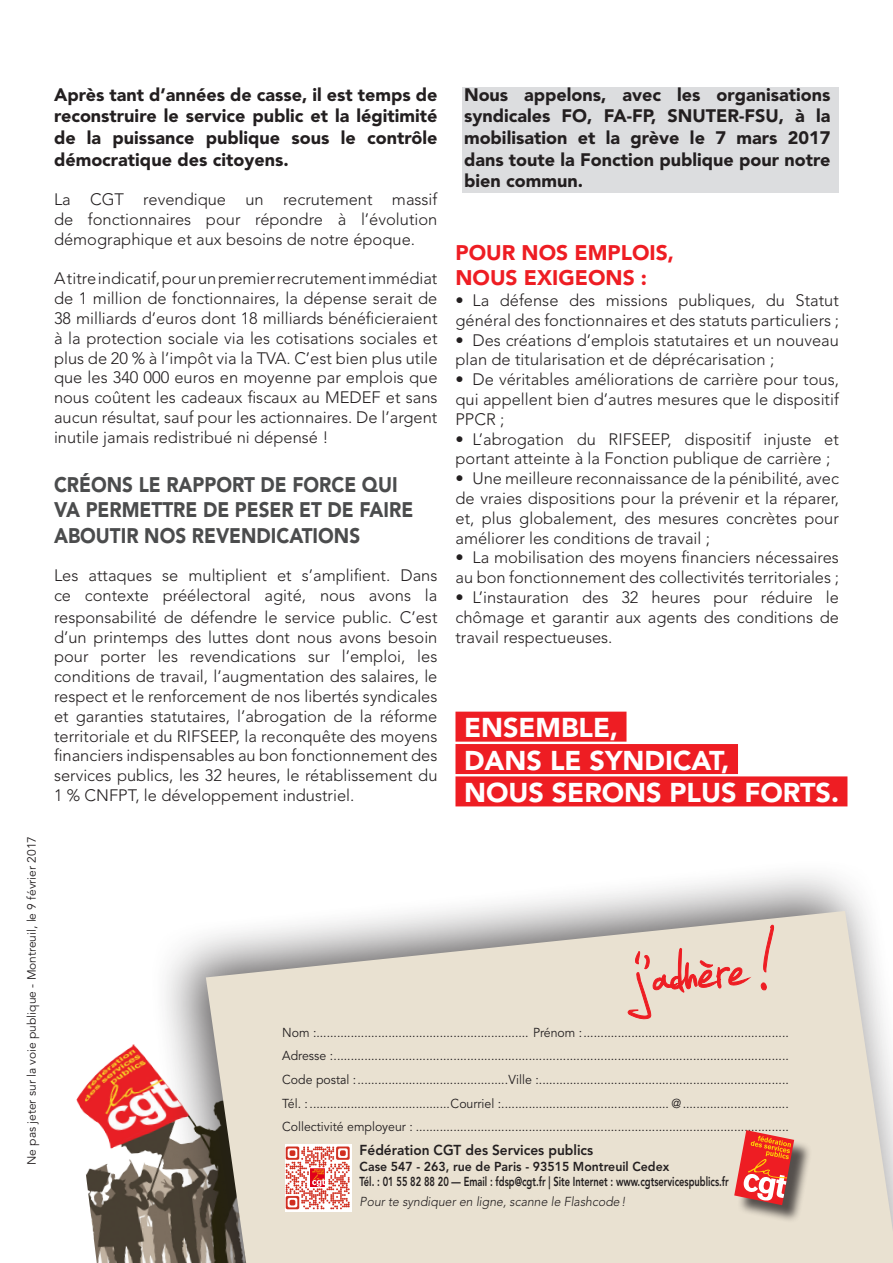
<style>
.page{position:relative;width:893px;height:1263px;background:#fff}
.page>*{position:absolute;margin:0;border:0;box-sizing:border-box;transform-origin:0 0}
.t1{font:900 27px "Avenir LT Std";color:#fff}
.t2{font:900 21px/25.2px "Avenir LT Std";color:#4b4c4d;scale:.9 1}
.t3{font:900 21px "Avenir LT Std";color:#ee1d23}
.t4{font:900 18px/21.6px "Avenir LT Std";color:#231f20;text-align:justify}
.t5{font:300 16.5px/19.8px "Avenir LT Std";color:#231f20;text-align:justify}
.t6{font:800 14.4px "Avenir LT Std";color:#231f20;scale:.95 1}
.t7{font:12.9px "Avenir LT Std";color:#231f20;scale:.95 1}
.t8{font:800 12.9px "Avenir LT Std";color:#231f20;scale:.72 1}
.t9{font:800 12.9px "Avenir LT Std";color:#231f20;scale:.95 1}
.t10{font:italic 300 12.9px "Avenir LT Std";color:#231f20;scale:.95 1}
.t11{font:12px "Avenir LT Std";color:#231f20}
</style>
<div class="page">
<div style="left:462px;top:87px;width:377px;height:106px;background:#dcdddf"></div>
<div style="left:455px;top:712px;width:171px;height:30px;background:#ee1d23"></div>
<div style="left:455px;top:744px;width:283px;height:30px;background:#ee1d23"></div>
<div style="left:455px;top:776px;width:392px;height:30px;background:#ee1d23"></div>
<img style="left:76px;top:1044px;width:72px;height:219px">
<div style="left:148px;top:858px;width:745px;height:405px;background:#231f20;opacity:.75"></div>
<svg style="left:206px;top:911px;width:687px;height:352px;background:#e2dbcd"></svg>
<img style="left:286px;top:1144px;width:65px;height:67px">
<div style="left:738px;top:1133px;width:74px;height:90px;background:#231f20;opacity:.75"></div>
<svg style="left:734px;top:1130px;width:60px;height:75px;background:#df6a5c"></svg>
<svg style="left:622px;top:924px;width:158px;height:97px;background:#e6c9bc"></svg>
<p class="t11" style="left:25px;top:1165px;width:331px;rotate:-90deg">Ne pas jeter sur la voie publique - Montreuil, le 9 février 2017</p>
<p class="t4" style="left:54px;top:84px;width:385px">Après tant d’années de casse, il est temps de reconstruire le service public et la légitimité de la puissance publique sous le contrôle démocratique des citoyens.</p>
<p class="t5" style="left:54px;top:190px;width:385px">La CGT revendique un recrutement massif de fonctionnaires pour répondre à l’évolution démographique et aux besoins de notre époque.</p>
<p class="t5" style="left:54px;top:269px;width:385px">A titre indicatif, pour un premier recrutement immédiat de 1 million de fonctionnaires, la dépense serait de 38 milliards d’euros dont 18 milliards bénéficieraient à la protection sociale via les cotisations sociales et plus de 20 % à l’impôt via la TVA. C’est bien plus utile que les 340 000 euros en moyenne par emplois que nous coûtent les cadeaux fiscaux au MEDEF et sans aucun résultat, sauf pour les actionnaires. De l’argent inutile jamais redistribué ni dépensé !</p>
<p class="t2" style="left:54px;top:472px;width:401px">CRÉONS LE RAPPORT DE FORCE QUI<br>VA PERMETTRE DE PESER ET DE FAIRE<br>ABOUTIR NOS REVENDICATIONS</p>
<p class="t5" style="left:54px;top:566px;width:385px">Les attaques se multiplient et s’amplifient. Dans ce contexte préélectoral agité, nous avons la</p>
<p class="t5" style="left:54px;top:607px;width:385px">responsabilité de défendre le service public. C’est d’un printemps des luttes dont nous avons besoin pour porter les revendications sur l’emploi, les conditions de travail, l’augmentation des salaires, le respect et le renforcement de nos libertés syndicales et garanties statutaires, l’abrogation de la réforme territoriale et du RIFSEEP, la reconquête des moyens financiers indispensables au bon fonctionnement des services publics, les 32 heures, le rétablissement du 1 % CNFPT, le développement industriel.</p>
<p class="t4" style="left:464px;top:84px;width:368px">Nous appelons, avec les organisations syndicales FO, FA-FP, SNUTER-FSU, à la mobilisation et la grève le 7 mars 2017 dans toute la Fonction publique pour notre bien commun.</p>
<p class="t3" style="left:455px;top:240px;width:220px">POUR NOS EMPLOIS,</p>
<p class="t3" style="left:455px;top:265px;width:193px">NOUS EXIGEONS :</p>
<p class="t5" style="left:455px;top:290px;width:385px">• La défense des missions publiques, du Statut général des fonctionnaires et des statuts particuliers ;</p>
<p class="t5" style="left:455px;top:330px;width:385px">• Des créations d’emplois statutaires et un nouveau plan de titularisation et de déprécarisation ;</p>
<p class="t5" style="left:455px;top:370px;width:385px">• De véritables améliorations de carrière pour tous, qui appellent bien d’autres mesures que le dispositif PPCR ;</p>
<p class="t5" style="left:455px;top:429px;width:385px">• L’abrogation du RIFSEEP, dispositif injuste et portant atteinte à la Fonction publique de carrière ;</p>
<p class="t5" style="left:455px;top:469px;width:385px">• Une meilleure reconnaissance de la pénibilité, avec de vraies dispositions pour la prévenir et la réparer, et, plus globalement, des mesures concrètes pour améliorer les conditions de travail ;</p>
<p class="t5" style="left:455px;top:548px;width:385px">• La mobilisation des moyens financiers nécessaires au bon fonctionnement des collectivités territoriales ;</p>
<p class="t5" style="left:455px;top:587px;width:385px">• L’instauration des 32 heures pour réduire le chômage et garantir aux agents des conditions de travail respectueuses.</p>
<p class="t1" style="left:464px;top:712px;width:156px">ENSEMBLE,</p>
<p class="t1" style="left:464px;top:744px;width:267px">DANS LE SYNDICAT,</p>
<p class="t1" style="left:464px;top:776px;width:376px">NOUS SERONS PLUS FORTS.</p>
<p class="t7" style="left:282px;top:1025px;width:535px">Nom :.............................................................. Prénom :............................................................</p>
<p class="t7" style="left:282px;top:1048px;width:535px">Adresse :.....................................................................................................................................</p>
<p class="t7" style="left:282px;top:1072px;width:535px">Code postal :............................................Ville :.........................................................................</p>
<p class="t7" style="left:282px;top:1096px;width:535px">Tél. :.........................................Courriel :................................................. @...............................</p>
<p class="t7" style="left:282px;top:1119px;width:535px">Collectivité employeur : .............................................................................................................</p>
<p class="t6" style="left:360px;top:1141px;width:247px">Fédération CGT des Services publics</p>
<p class="t9" style="left:360px;top:1158px;width:328px">Case 547 - 263, rue de Paris - 93515 Montreuil Cedex</p>
<p class="t8" style="left:360px;top:1174px;width:514px">Tél. : 01 55 82 88 20 — Email : fdsp@cgt.fr | Site Internet : www.cgtservicespublics.fr</p>
<p class="t10" style="left:360px;top:1194px;width:282px">Pour te syndiquer en ligne, scanne le Flashcode!</p>
</div>
